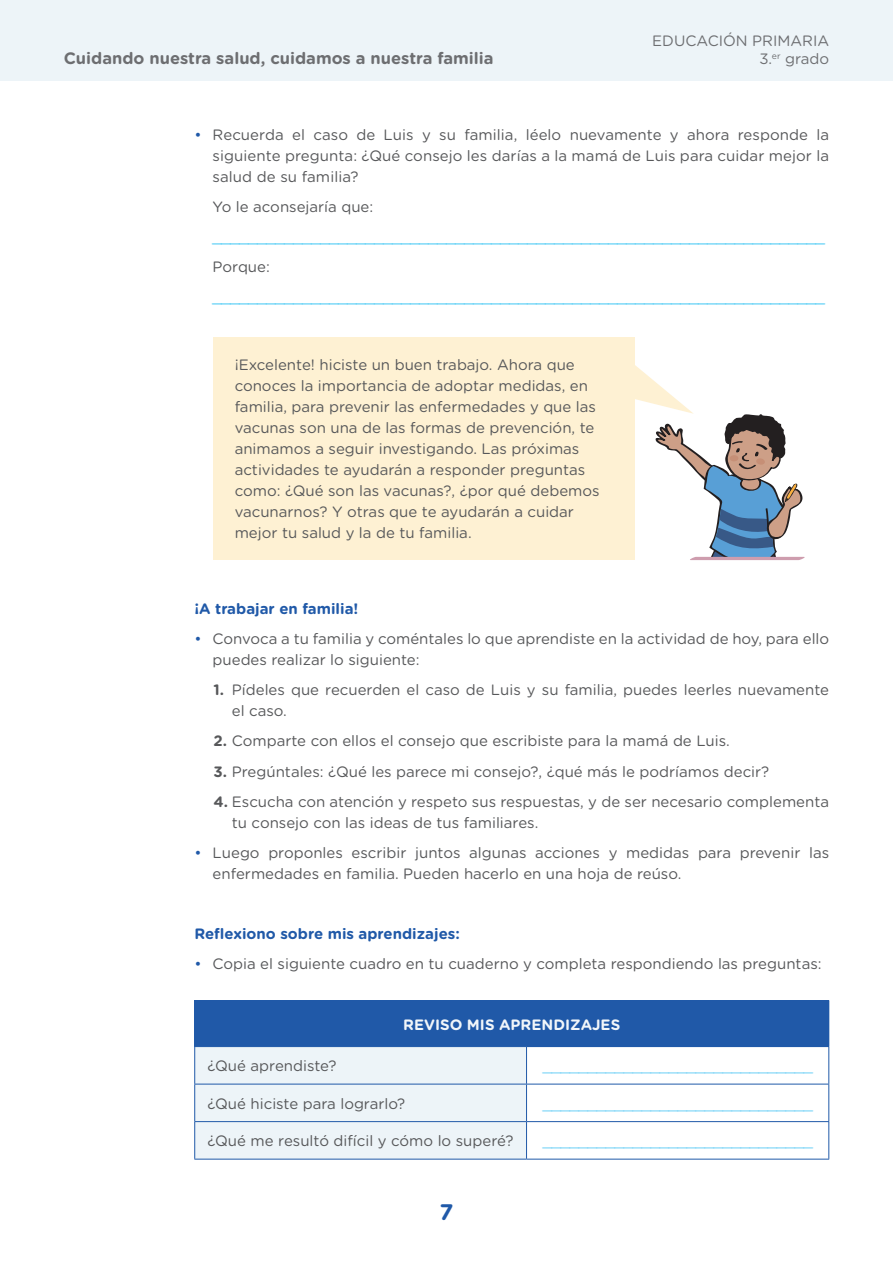
<style>
.page{position:relative;width:893px;height:1263px;background:#fff}
.page>*{position:absolute;margin:0;border:0;box-sizing:border-box;transform-origin:0 0}
.t1{font:700 22.5px "Gotham Rounded";color:#2059a8}
.t2{font:700 16.5px "Gotham Rounded";color:#6d6e71}
.t3{font:15px/21px "Gotham Rounded";color:#57585a}
.t4{font:15px "Gotham Rounded";color:#40c7f4}
.t5{font:15px "Gotham Rounded";color:#6bcff6}
.t6{font:700 15px "Gotham Rounded";color:#2059a8}
.t7{font:15px/18px "Gotham Rounded";color:#6d6e71;text-align:right}
.t8{font:700 15px "Gotham Rounded";color:#f1f6fa}
.s1{color:#2059a8}
.s2{font-weight:700}
</style>
<div class="page">
<div style="left:0;top:0;width:893px;height:81px;background:#edf4f8"></div>
<svg style="left:612px;top:365px;width:193px;height:195px"></svg>
<div style="left:213px;top:337px;width:422px;height:222px;background:#fef1d3"></div>
<div style="left:195px;top:1000px;width:634px;height:46px;background:#2059a8"></div>
<div style="left:195px;top:1047px;width:331px;height:112px;background:#edf4f8"></div>
<hr style="left:194px;top:1000px;width:333px;height:1px;background:#2059a8">
<hr style="left:194px;top:1001px;width:1px;height:45px;background:#2059a8">
<hr style="left:194px;top:1046px;width:333px;height:1px;background:#2059a8">
<hr style="left:194px;top:1047px;width:1px;height:37px;background:#2059a8">
<hr style="left:527px;top:1046px;width:302px;height:1px;background:#2059a8">
<hr style="left:526px;top:1047px;width:1px;height:37px;background:#2059a8">
<hr style="left:828px;top:1047px;width:1px;height:37px;background:#2059a8">
<hr style="left:194px;top:1084px;width:333px;height:1px;background:#2059a8">
<hr style="left:194px;top:1084px;width:1px;height:37px;background:#2059a8">
<hr style="left:527px;top:1084px;width:302px;height:1px;background:#2059a8">
<hr style="left:526px;top:1084px;width:1px;height:37px;background:#2059a8">
<hr style="left:828px;top:1084px;width:1px;height:37px;background:#2059a8">
<hr style="left:194px;top:1121px;width:333px;height:1px;background:#2059a8">
<hr style="left:194px;top:1122px;width:1px;height:37px;background:#2059a8">
<hr style="left:527px;top:1121px;width:302px;height:1px;background:#2059a8">
<hr style="left:526px;top:1122px;width:1px;height:37px;background:#2059a8">
<hr style="left:828px;top:1122px;width:1px;height:37px;background:#2059a8">
<hr style="left:194px;top:1159px;width:333px;height:1px;background:#2059a8">
<hr style="left:527px;top:1159px;width:302px;height:1px;background:#2059a8">
<p class="t2" style="left:64px;top:49px;width:431px">Cuidando nuestra salud, cuidamos a nuestra familia</p>
<p class="t7" style="left:652px;top:31px;width:178px">EDUCACIÓN PRIMARIA<br>3.<sup>er</sup> grado</p>
<p class="t3" style="left:213px;top:124px;width:618px;text-align:justify;text-indent:-18px"><span class="s1">•</span> Recuerda el caso de Luis y su familia, léelo nuevamente y ahora responde la siguiente pregunta: ¿Qué consejo les darías a la mamá de Luis para cuidar mejor la salud de su familia?</p>
<p class="t3" style="left:213px;top:196px;width:162px">Yo le aconsejaría que:</p>
<p class="t4" style="left:213px;top:229px;width:614px">____________________________________________________________________</p>
<p class="t3" style="left:213px;top:256px;width:59px">Porque:</p>
<p class="t4" style="left:213px;top:289px;width:614px">____________________________________________________________________</p>
<p class="t3" style="left:235px;top:354px;width:366px">¡Excelente! hiciste un buen trabajo. Ahora que conoces la importancia de adoptar medidas, en familia, para prevenir las enfermedades y que las vacunas son una de las formas de prevención, te animamos a seguir investigando. Las próximas actividades te ayudarán a responder preguntas como: ¿Qué son las vacunas?, ¿por qué debemos vacunarnos? Y otras que te ayudarán a cuidar mejor tu salud y la de tu familia.</p>
<p class="t6" style="left:194px;top:601px;width:166px">¡A trabajar en familia!</p>
<p class="t3" style="left:213px;top:629px;width:618px;text-indent:-18px"><span class="s1">•</span> Convoca a tu familia y coméntales lo que aprendiste en la actividad de hoy, para ello puedes realizar lo siguiente:</p>
<p class="t3" style="left:232px;top:680px;width:599px;text-indent:-18px"><span class="s2">1.</span> Pídeles que recuerden el caso de Luis y su familia, puedes leerles nuevamente el caso.</p>
<p class="t3" style="left:214px;top:731px;width:518px"><span class="s2">2.</span> Comparte con ellos el consejo que escribiste para la mamá de Luis.</p>
<p class="t3" style="left:214px;top:761px;width:557px"><span class="s2">3.</span> Pregúntales: ¿Qué les parece mi consejo?, ¿qué más le podríamos decir?</p>
<p class="t3" style="left:232px;top:791px;width:599px;text-indent:-18px"><span class="s2">4.</span> Escucha con atención y respeto sus respuestas, y de ser necesario complementa tu consejo con las ideas de tus familiares.</p>
<p class="t3" style="left:213px;top:842px;width:618px;text-indent:-18px"><span class="s1">•</span> Luego proponles escribir juntos algunas acciones y medidas para prevenir las enfermedades en familia. Pueden hacerlo en una hoja de reúso.</p>
<p class="t6" style="left:194px;top:925px;width:267px">Reflexiono sobre mis aprendizajes:</p>
<p class="t3" style="left:194px;top:953px;width:629px"><span class="s1">•</span> Copia el siguiente cuadro en tu cuaderno y completa respondiendo las preguntas:</p>
<p class="t3" style="left:207px;top:1055px;width:131px">¿Qué aprendiste?</p>
<p class="t8" style="left:403px;top:1016px;width:219px">REVISO MIS APRENDIZAJES</p>
<p class="t5" style="left:543px;top:1058px;width:272px">______________________________</p>
<p class="t3" style="left:207px;top:1093px;width:199px">¿Qué hiciste para lograrlo?</p>
<p class="t3" style="left:207px;top:1130px;width:307px">¿Qué me resultó difícil y cómo lo superé?</p>
<h1 class="t1" style="left:439px;top:1199px;width:15px">7</h1>
<p class="t5" style="left:543px;top:1095px;width:272px">______________________________</p>
<p class="t5" style="left:543px;top:1133px;width:272px">______________________________</p>
</div>
